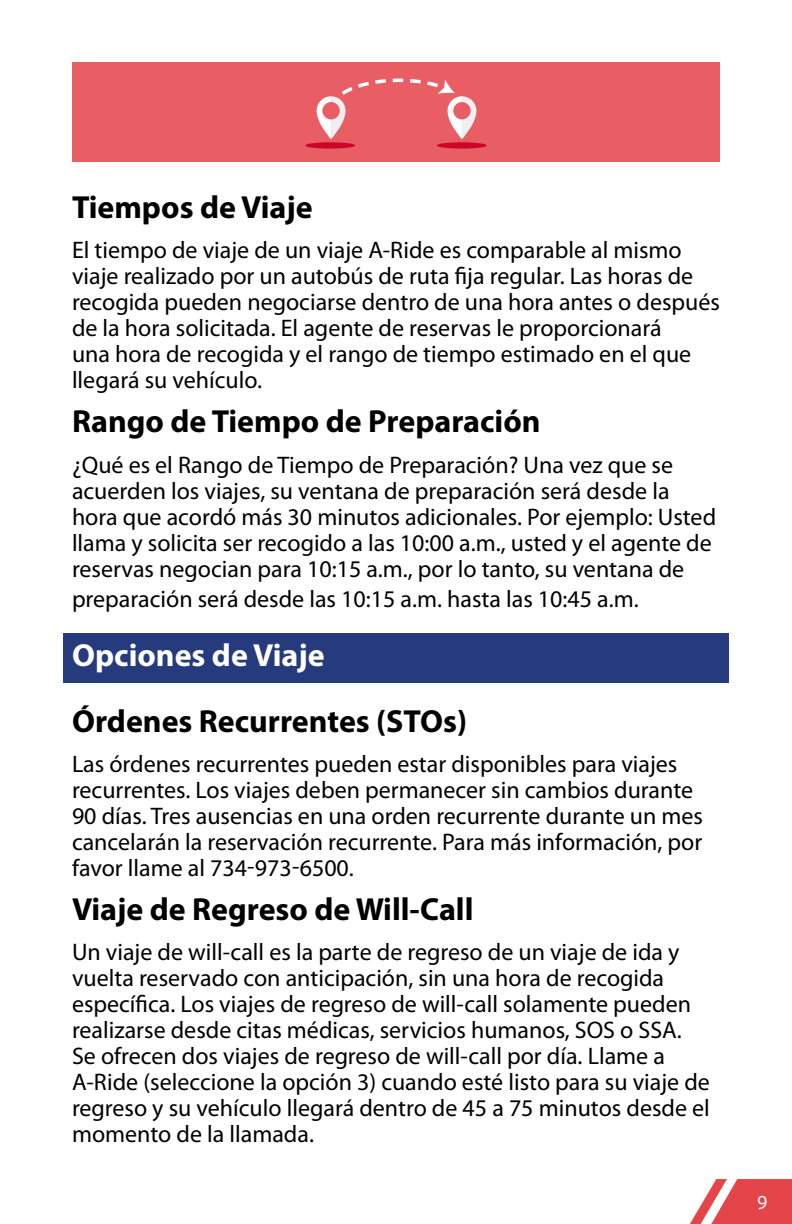
<style>
.page{position:relative;width:792px;height:1224px;background:#fff}
.page>*{position:absolute;margin:0;border:0;box-sizing:border-box;transform-origin:0 0}
.subhead_bold{font:700 32px "Myriad Pro";color:#000}
.header_1{font:700 32px "Myriad Pro";color:#fff}
.body{font:24px/26px "Myriad Pro";color:#000}
.t1{font:20px "Myriad Pro";color:#fff}
</style>
<div class="page">
<svg style="left:690px;top:1179px;width:102px;height:45px"></svg>
<div style="left:72px;top:62px;width:648px;height:99px;background:#e95e65"></div>
<div style="left:305px;top:142px;width:50px;height:7px;background:#cb0627;border-radius:50%"></div>
<div style="left:437px;top:142px;width:50px;height:7px;background:#cb0627;border-radius:50%"></div>
<svg style="left:375px;top:79px;width:11px;height:5px"></svg>
<svg style="left:410px;top:79px;width:11px;height:5px"></svg>
<svg style="left:393px;top:79px;width:10px;height:3px"></svg>
<svg style="left:317px;top:82px;width:52px;height:57px"></svg>
<svg style="left:427px;top:79px;width:49px;height:60px"></svg>
<div style="left:63px;top:633px;width:666px;height:50px;background:#263b7e"></div>
<p class="subhead_bold" style="left:72px;top:186px;width:242px">Tiempos de Viaje</p>
<p class="body" style="left:72px;top:237px;width:649px">El tiempo de viaje de un viaje A-Ride es comparable al mismo viaje realizado por un autobús de ruta fija regular. Las horas de recogida pueden negociarse dentro de una hora antes o después de la hora solicitada. El agente de reservas le proporcionará<br>una hora de recogida y el rango de tiempo estimado en el que llegará su vehículo.</p>
<p class="subhead_bold" style="left:72px;top:401px;width:470px">Rango de Tiempo de Preparación</p>
<p class="body" style="left:72px;top:451px;width:646px">¿Qué es el Rango de Tiempo de Preparación? Una vez que se acuerden los viajes, su ventana de preparación será desde la hora que acordó más 30 minutos adicionales. Por ejemplo: Usted llama y solicita ser recogido a las 10:00 a.m., usted y el agente de reservas negocian para 10:15 a.m., por lo tanto, su ventana de</p>
<p class="body" style="left:72px;top:585px;width:568px">preparación será desde las 10:15 a.m. hasta las 10:45 a.m.</p>
<p class="header_1" style="left:72px;top:634px;width:254px">Opciones de Viaje</p>
<p class="subhead_bold" style="left:72px;top:700px;width:397px">Órdenes Recurrentes (STOs)</p>
<p class="body" style="left:72px;top:751px;width:633px">Las órdenes recurrentes pueden estar disponibles para viajes recurrentes. Los viajes deben permanecer sin cambios durante 90 días. Tres ausencias en una orden recurrente durante un mes cancelarán la reservación recurrente. Para más información, por favor llame al 734-973-6500.</p>
<p class="subhead_bold" style="left:72px;top:888px;width:403px">Viaje de Regreso de Will-Call</p>
<p class="body" style="left:72px;top:939px;width:639px">Un viaje de will-call es la parte de regreso de un viaje de ida y vuelta reservado con anticipación, sin una hora de recogida específica. Los viajes de regreso de will-call solamente pueden realizarse desde citas médicas, servicios humanos, SOS o SSA.<br>Se ofrecen dos viajes de regreso de will-call por día. Llame a A-Ride (seleccione la opción 3) cuando esté listo para su viaje de regreso y su vehículo llegará dentro de 45 a 75 minutos desde el momento de la llamada.</p>
<p class="t1" style="left:757px;top:1190px;width:12px">9</p>
</div>
